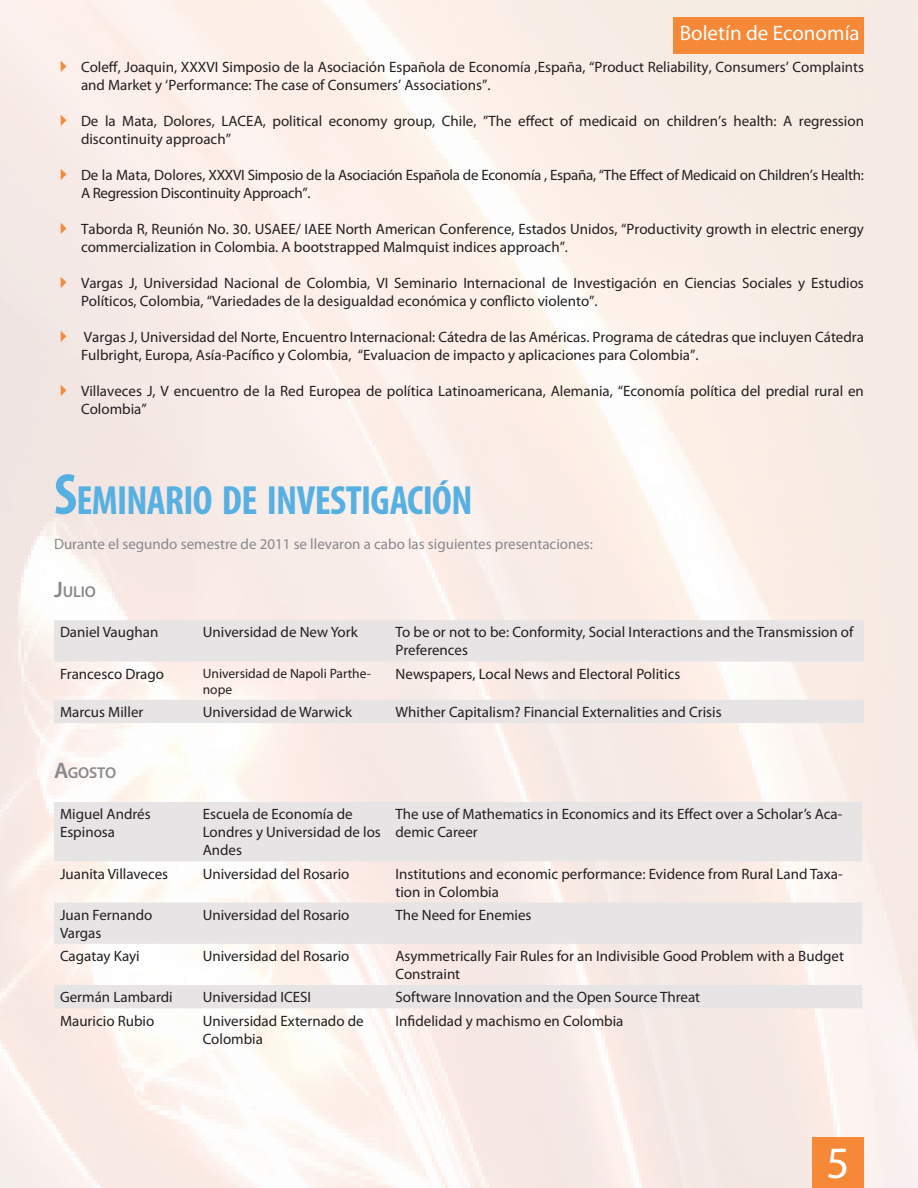
<style>
.page{position:relative;width:918px;height:1188px;background:#fff}
.page>*{position:absolute;margin:0;border:0;box-sizing:border-box;transform-origin:0 0}
.t1{font:45px "Myriad Pro";color:#fff}
.t2{font:700 condensed 40.95px "Myriad Pro";letter-spacing:-.015em;color:#57b0e2}
.t3{font:21px "Myriad Pro";color:#fff}
.t4{font:600 15.75px "Myriad Pro";letter-spacing:-.005em;color:#8a888e}
.texto_indentado{font:15px/18px "Myriad Pro";color:#231f20}
.texto_indentado-2{font:15px/18px "Myriad Pro";letter-spacing:-.02em;color:#231f20}
.t5{font:15px "Myriad Pro";color:#8a888e}
.t6{font:13.5px/16.2px "Myriad Pro";color:#231f20}
.s1{font-size:58.5px}
.s2{font-size:22.5px}
</style>
<div class="page">
<img style="left:0;top:0;width:918px;height:1188px">
<div style="left:813px;top:1137px;width:51px;height:51px;background:#f58938"></div>
<div style="left:674px;top:17px;width:190px;height:37px;background:#f58938"></div>
<svg style="left:54px;top:620px;width:810px;height:103px;fill:#e6e4e4"></svg>
<svg style="left:54px;top:802px;width:808px;height:206px;fill:#e6e4e4"></svg>
<svg style="left:61px;top:61px;width:5px;height:11px"></svg>
<svg style="left:61px;top:115px;width:5px;height:11px"></svg>
<svg style="left:61px;top:169px;width:5px;height:11px"></svg>
<svg style="left:61px;top:223px;width:5px;height:11px"></svg>
<svg style="left:61px;top:277px;width:5px;height:11px"></svg>
<svg style="left:61px;top:331px;width:5px;height:11px"></svg>
<svg style="left:61px;top:385px;width:5px;height:11px"></svg>
<h3 class="t3" style="left:680px;top:20px;width:182px">Boletín de Economía</h3>
<p class="texto_indentado" style="left:81px;top:58px;width:785px">Coleff, Joaquin, XXXVI Simposio de la Asociación Española de Economía ,España, “Product Reliability, Consumers’ Complaints and Market y ‘Performance: The case of Consumers’ Associations”.</p>
<p class="texto_indentado" style="left:81px;top:112px;width:785px">De la Mata, Dolores, LACEA, political economy group, Chile, ”The effect of medicaid on children’s health: A regression discontinuity approach”</p>
<p class="texto_indentado-2" style="left:81px;top:166px;width:784px">De la Mata, Dolores, XXXVI Simposio de la Asociación Española de Economía , España, “The Effect of Medicaid on Children’s Health:<br>A Regression Discontinuity Approach”.</p>
<p class="texto_indentado" style="left:81px;top:220px;width:784px">Taborda R, Reunión No. 30. USAEE/ IAEE North American Conference, Estados Unidos, “Productivity growth in electric energy commercialization in Colombia. A bootstrapped Malmquist indices approach”.</p>
<p class="texto_indentado" style="left:81px;top:274px;width:784px">Vargas J, Universidad Nacional de Colombia, VI Seminario Internacional de Investigación en Ciencias Sociales y Estudios<br>Políticos, Colombia, “Variedades de la desigualdad económica y conflicto violento”.</p>
<p class="texto_indentado" style="left:81px;top:328px;width:785px">Vargas J, Universidad del Norte, Encuentro Internacional: Cátedra de las Américas. Programa de cátedras que incluyen Cátedra<br>Fulbright, Europa, Asía-Pacífico y Colombia, “Evaluacion de impacto y aplicaciones para Colombia”.</p>
<p class="texto_indentado" style="left:81px;top:382px;width:784px">Villaveces J, V encuentro de la Red Europea de política Latinoamericana, Alemania, “Economía política del predial rural en<br>Colombia”</p>
<p class="t2" style="left:54px;top:475px;width:420px"><span class="s1">S</span>EMINARIO DE INVESTIGACIÓN</p>
<p class="t5" style="left:54px;top:535px;width:540px">Durante el segundo semestre de 2011 se llevaron a cabo las siguientes presentaciones:</p>
<p class="t4" style="left:54px;top:582px;width:43px"><span class="s2">J</span>ULIO</p>
<p class="texto_indentado" style="left:60px;top:623px;width:100px">Daniel Vaughan</p>
<p class="texto_indentado" style="left:203px;top:623px;width:157px">Universidad de New York</p>
<p class="texto_indentado" style="left:396px;top:623px;width:459px">To be or not to be: Conformity, Social Interactions and the Transmission of<br>Preferences</p>
<p class="texto_indentado" style="left:60px;top:664px;width:106px">Francesco Drago</p>
<p class="t6" style="left:203px;top:665px;width:170px">Universidad de Napoli Parthe&shy;nope</p>
<p class="texto_indentado" style="left:396px;top:664px;width:286px">Newspapers, Local News and Electoral Politics</p>
<p class="texto_indentado" style="left:60px;top:703px;width:85px">Marcus Miller</p>
<p class="texto_indentado" style="left:203px;top:703px;width:151px">Universidad de Warwick</p>
<p class="texto_indentado" style="left:396px;top:703px;width:327px">Whither Capitalism? Financial Externalities and Crisis</p>
<p class="t4" style="left:54px;top:763px;width:64px"><span class="s2">A</span>GOSTO</p>
<p class="texto_indentado" style="left:60px;top:805px;width:92px">Miguel Andrés<br>Espinosa</p>
<p class="texto_indentado" style="left:203px;top:805px;width:180px">Escuela de Economía de<br>Londres y Universidad de los<br>Andes</p>
<p class="texto_indentado" style="left:395px;top:805px;width:448px">The use of Mathematics in Economics and its Effect over a Scholar’s Aca&shy;demic Career</p>
<p class="texto_indentado" style="left:60px;top:864px;width:110px">Juanita Villaveces</p>
<p class="texto_indentado" style="left:203px;top:864px;width:148px">Universidad del Rosario</p>
<p class="texto_indentado" style="left:395px;top:864px;width:449px">Institutions and economic performance: Evidence from Rural Land Taxa&shy;tion in Colombia</p>
<p class="texto_indentado" style="left:60px;top:906px;width:94px">Juan Fernando<br>Vargas</p>
<p class="texto_indentado" style="left:203px;top:906px;width:148px">Universidad del Rosario</p>
<p class="texto_indentado" style="left:395px;top:906px;width:138px">The Need for Enemies</p>
<p class="texto_indentado" style="left:60px;top:947px;width:81px">Cagatay Kayi</p>
<p class="texto_indentado" style="left:203px;top:947px;width:148px">Universidad del Rosario</p>
<p class="texto_indentado" style="left:395px;top:947px;width:450px">Asymmetrically Fair Rules for an Indivisible Good Problem with a Budget<br>Constraint</p>
<p class="texto_indentado" style="left:60px;top:988px;width:114px">Germán Lambardi</p>
<p class="texto_indentado" style="left:203px;top:988px;width:110px">Universidad ICESI</p>
<p class="texto_indentado" style="left:395px;top:988px;width:306px">Software Innovation and the Open Source Threat</p>
<p class="texto_indentado" style="left:60px;top:1011px;width:96px">Mauricio Rubio</p>
<p class="texto_indentado" style="left:203px;top:1011px;width:163px">Universidad Externado de<br>Colombia</p>
<p class="texto_indentado" style="left:395px;top:1011px;width:230px">Infidelidad y machismo en Colombia</p>
<h1 class="t1" style="left:827px;top:1135px;width:25px">5</h1>
</div>
